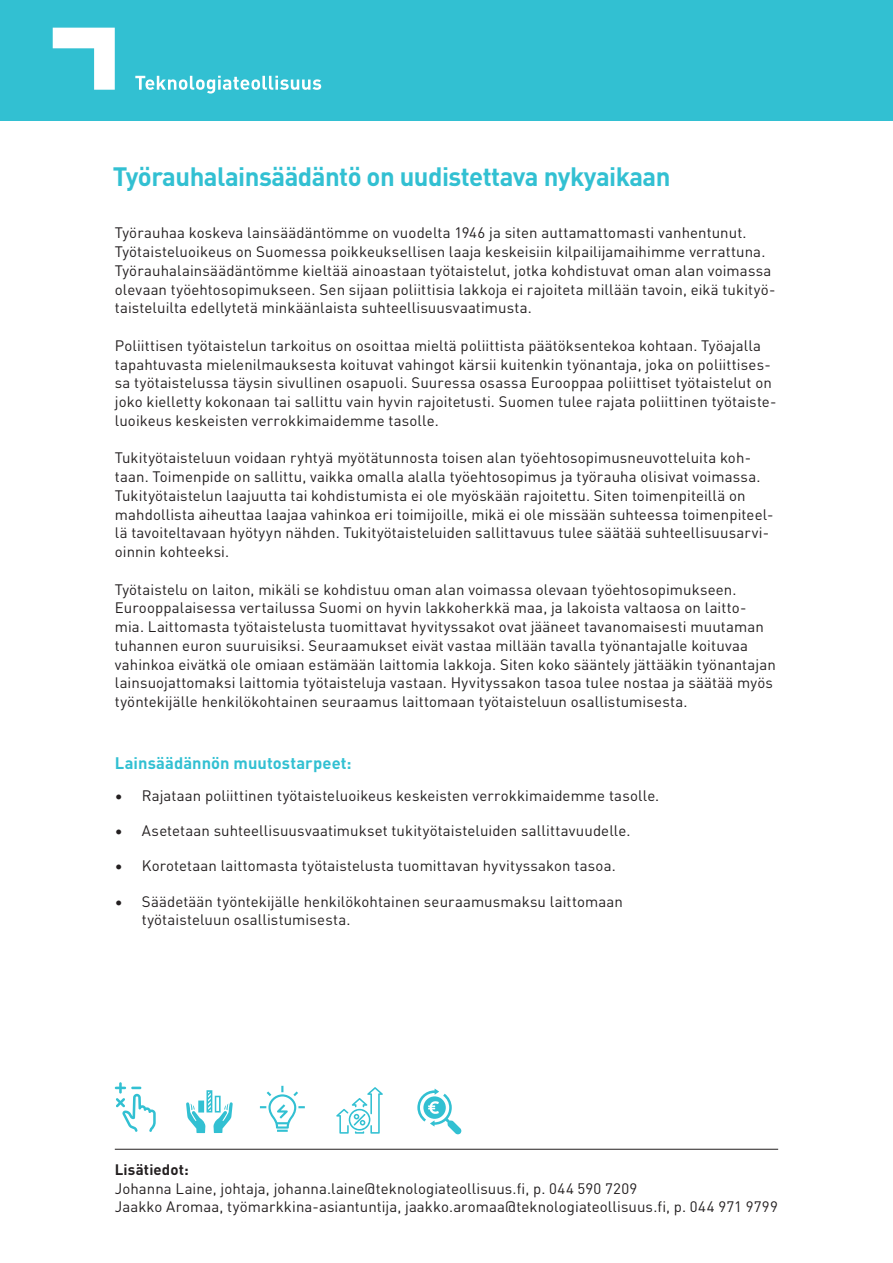
<style>
.page{position:relative;width:893px;height:1263px;background:#fff}
.page>*{position:absolute;margin:0;border:0;box-sizing:border-box;transform-origin:0 0}
.t1{font:700 26.25px "DIN Pro";letter-spacing:-.02em;color:#32c0d2}
.t2{font:700 16.5px "DIN Pro";letter-spacing:.005em;color:#32c0d2}
.t3{font:15px/18.8px "DIN Pro";letter-spacing:.01em;color:#231f20}
.t4{font:700 15px "DIN Pro";letter-spacing:.01em;color:#231f20}
</style>
<div class="page">
<div style="left:0;top:0;width:893px;height:120px;background:#32c0d2"></div>
<svg style="left:53px;top:28px;width:62px;height:62px"></svg>
<svg style="left:135px;top:76px;width:186px;height:18px"></svg>
<hr style="left:115px;top:1149px;width:663px;height:1px;background:#231f20">
<svg style="left:186px;top:1090px;width:47px;height:43px"></svg>
<svg style="left:115px;top:1082px;width:41px;height:50px"></svg>
<svg style="left:336px;top:1087px;width:47px;height:47px"></svg>
<svg style="left:417px;top:1088px;width:45px;height:47px"></svg>
<svg style="left:260px;top:1086px;width:45px;height:46px"></svg>
<p class="t1" style="left:113px;top:156px;width:559px">Työrauhalainsäädäntö on uudistettava nykyaikaan</p>
<p class="t3" style="left:115px;top:223px;width:662px">Työrauhaa koskeva lainsäädäntömme on vuodelta 1946 ja siten auttamattomasti vanhentunut.<br>Työtaisteluoikeus on Suomessa poikkeuksellisen laaja keskeisiin kilpailijamaihimme verrattuna.<br>Työrauhalainsäädäntömme kieltää ainoastaan työtaistelut, jotka kohdistuvat oman alan voimassa olevaan työehtosopimukseen. Sen sijaan poliittisia lakkoja ei rajoiteta millään tavoin, eikä tukityö&shy;taisteluilta edellytetä minkäänlaista suhteellisuusvaatimusta.</p>
<p class="t3" style="left:115px;top:335px;width:663px">Poliittisen työtaistelun tarkoitus on osoittaa mieltä poliittista päätöksentekoa kohtaan. Työajalla tapahtuvasta mielenilmauksesta koituvat vahingot kärsii kuitenkin työnantaja, joka on poliittises&shy;sa työtaistelussa täysin sivullinen osapuoli. Suuressa osassa Eurooppaa poliittiset työtaistelut on joko kielletty kokonaan tai sallittu vain hyvin rajoitetusti. Suomen tulee rajata poliittinen työtaiste&shy;luoikeus keskeisten verrokkimaidemme tasolle.</p>
<p class="t3" style="left:115px;top:448px;width:660px">Tukityötaisteluun voidaan ryhtyä myötätunnosta toisen alan työehtosopimusneuvotteluita koh&shy;taan. Toimenpide on sallittu, vaikka omalla alalla työehtosopimus ja työrauha olisivat voimassa.<br>Tukityötaistelun laajuutta tai kohdistumista ei ole myöskään rajoitettu. Siten toimenpiteillä on mahdollista aiheuttaa laajaa vahinkoa eri toimijoille, mikä ei ole missään suhteessa toimenpiteel&shy;lä tavoiteltavaan hyötyyn nähden. Tukityötaisteluiden sallittavuus tulee säätää suhteellisuusarvi&shy;oinnin kohteeksi.</p>
<p class="t3" style="left:115px;top:579px;width:662px">Työtaistelu on laiton, mikäli se kohdistuu oman alan voimassa olevaan työehtosopimukseen.<br>Eurooppalaisessa vertailussa Suomi on hyvin lakkoherkkä maa, ja lakoista valtaosa on laitto&shy;mia. Laittomasta työtaistelusta tuomittavat hyvityssakot ovat jääneet tavanomaisesti muutaman tuhannen euron suuruisiksi. Seuraamukset eivät vastaa millään tavalla työnantajalle koituvaa vahinkoa eivätkä ole omiaan estämään laittomia lakkoja. Siten koko sääntely jättääkin työnantajan lainsuojattomaksi laittomia työtaisteluja vastaan. Hyvityssakon tasoa tulee nostaa ja säätää myös työntekijälle henkilökohtainen seuraamus laittomaan työtaisteluun osallistumisesta.</p>
<p class="t2" style="left:115px;top:750px;width:238px">Lainsäädännön muutostarpeet:</p>
<p class="t3" style="left:115px;top:785px;width:546px">• Rajataan poliittinen työtaisteluoikeus keskeisten verrokkimaidemme tasolle.</p>
<p class="t3" style="left:115px;top:820px;width:517px">• Asetetaan suhteellisuusvaatimukset tukityötaisteluiden sallittavuudelle.</p>
<p class="t3" style="left:115px;top:856px;width:502px">• Korotetaan laittomasta työtaistelusta tuomittavan hyvityssakon tasoa.</p>
<p class="t3" style="left:142px;top:891px;width:482px;text-indent:-27px">• Säädetään työntekijälle henkilökohtainen seuraamusmaksu laittomaan työtaisteluun osallistumisesta.</p>
<p class="t4" style="left:115px;top:1158px;width:75px">Lisätiedot:</p>
<p class="t3" style="left:115px;top:1178px;width:524px">Johanna Laine, johtaja, johanna.laine@teknologiateollisuus.fi, p. 044 590 7209</p>
<p class="t3" style="left:115px;top:1197px;width:664px">Jaakko Aromaa, työmarkkina-asiantuntija, jaakko.aromaa@teknologiateollisuus.fi, p. 044 971 9799</p>
</div>
